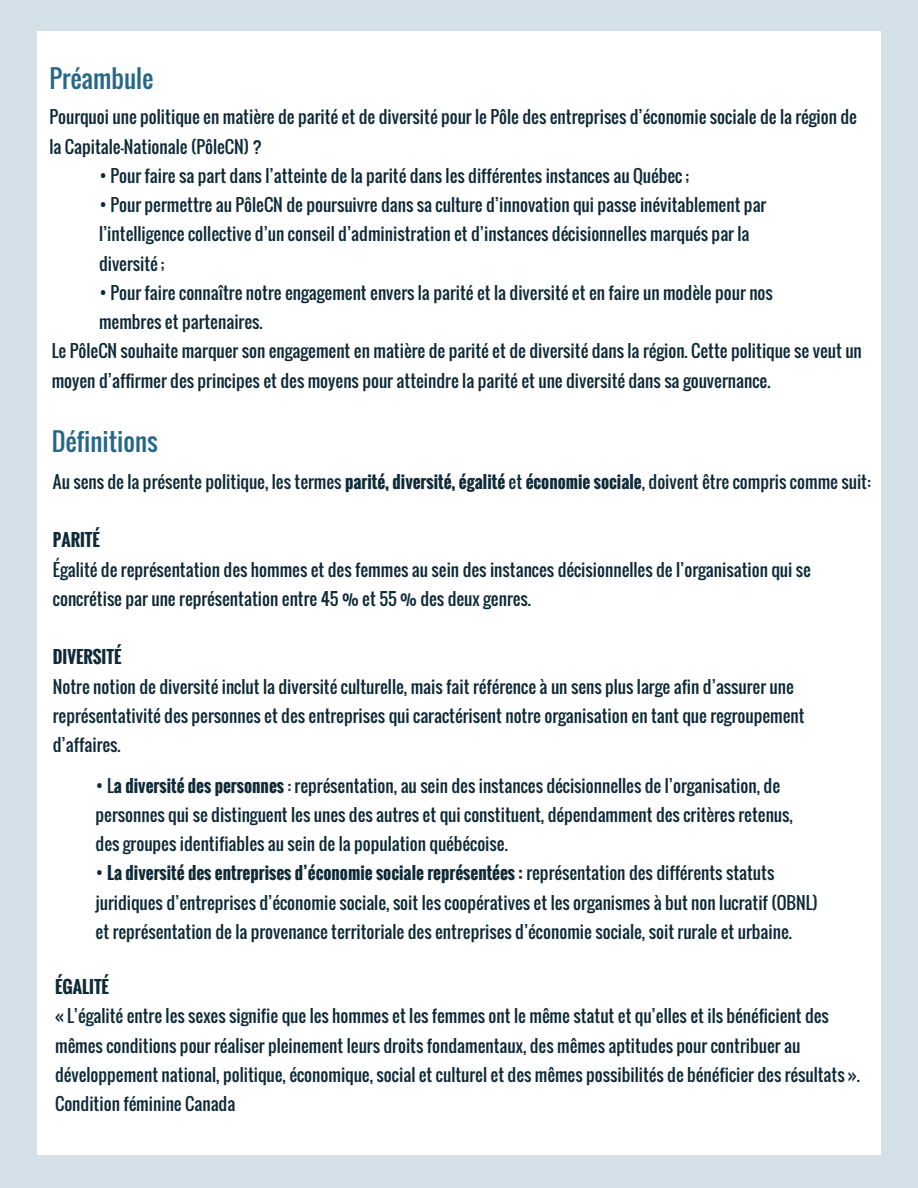
<style>
.page{position:relative;width:918px;height:1188px;background:#d3e0e7}
.page>*{position:absolute;margin:0;border:0;box-sizing:border-box;transform-origin:0 0}
.t1{font:24.9px "Oswald";color:#256788}
.t2{font:17.1px/29.2px "Oswald";color:#0f2a37}
.t3{font:700 17.1px "Oswald";color:#0f2a37}
.s1{font-weight:700}
</style>
<div class="page">
<div style="left:37px;top:32px;width:844px;height:1123px;background:#fff"></div>
<h1 class="t1" style="left:50px;top:59px;width:105px">Préambule</h1>
<p class="t2" style="left:50px;top:102px;width:809px">Pourquoi une politique en matière de parité et de diversité pour le Pôle des entreprises d’économie sociale de la région de la Capitale-Nationale (PôleCN) ?</p>
<p class="t2" style="left:99px;top:161px;width:592px">• Pour faire sa part dans l’atteinte de la parité dans les différentes instances au Québec ;</p>
<p class="t2" style="left:99px;top:190px;width:669px">• Pour permettre au PôleCN de poursuivre dans sa culture d’innovation qui passe inévitablement par l’intelligence collective d’un conseil d’administration et d’instances décisionnelles marqués par la diversité ;</p>
<p class="t2" style="left:99px;top:278px;width:675px">• Pour faire connaître notre engagement envers la parité et la diversité et en faire un modèle pour nos membres et partenaires.</p>
<p class="t2" style="left:52px;top:336px;width:812px">Le PôleCN souhaite marquer son engagement en matière de parité et de diversité dans la région. Cette politique se veut un moyen d’affirmer des principes et des moyens pour atteindre la parité et une diversité dans sa gouvernance.</p>
<h1 class="t1" style="left:52px;top:423px;width:107px">Définitions</h1>
<p class="t2" style="left:53px;top:467px;width:819px">Au sens de la présente politique, les termes <span class="s1">parité, diversité, égalité</span> et <span class="s1">économie sociale</span>, doivent être compris comme suit:</p>
<p class="t3" style="left:53px;top:527px;width:49px">PARITÉ</p>
<p class="t2" style="left:53px;top:554px;width:760px">Égalité de représentation des hommes et des femmes au sein des instances décisionnelles de l’organisation qui se concrétise par une représentation entre 45 % et 55 % des deux genres.</p>
<p class="t3" style="left:53px;top:644px;width:70px">DIVERSITÉ</p>
<p class="t2" style="left:53px;top:671px;width:753px">Notre notion de diversité inclut la diversité culturelle, mais fait référence à un sens plus large afin d’assurer une représentativité des personnes et des entreprises qui caractérisent notre organisation en tant que regroupement d’affaires.</p>
<p class="t2" style="left:96px;top:770px;width:699px">• L<span class="s1">a diversité des personnes</span> : représentation, au sein des instances décisionnelles de l’organisation, de personnes qui se distinguent les unes des autres et qui constituent, dépendamment des critères retenus, des groupes identifiables au sein de la population québécoise.</p>
<p class="t2" style="left:96px;top:858px;width:724px">• <span class="s1">La diversité des entreprises d’économie sociale représentées :</span> représentation des différents statuts juridiques d’entreprises d’économie sociale, soit les coopératives et les organismes à but non lucratif (OBNL) et représentation de la provenance territoriale des entreprises d’économie sociale, soit rurale et urbaine.</p>
<p class="t3" style="left:55px;top:974px;width:55px">ÉGALITÉ</p>
<p class="t2" style="left:55px;top:1001px;width:806px">« L’égalité entre les sexes signifie que les hommes et les femmes ont le même statut et qu’elles et ils bénéficient des mêmes conditions pour réaliser pleinement leurs droits fondamentaux, des mêmes aptitudes pour contribuer au développement national, politique, économique, social et culturel et des mêmes possibilités de bénéficier des résultats ».<br>Condition féminine Canada</p>
</div>
